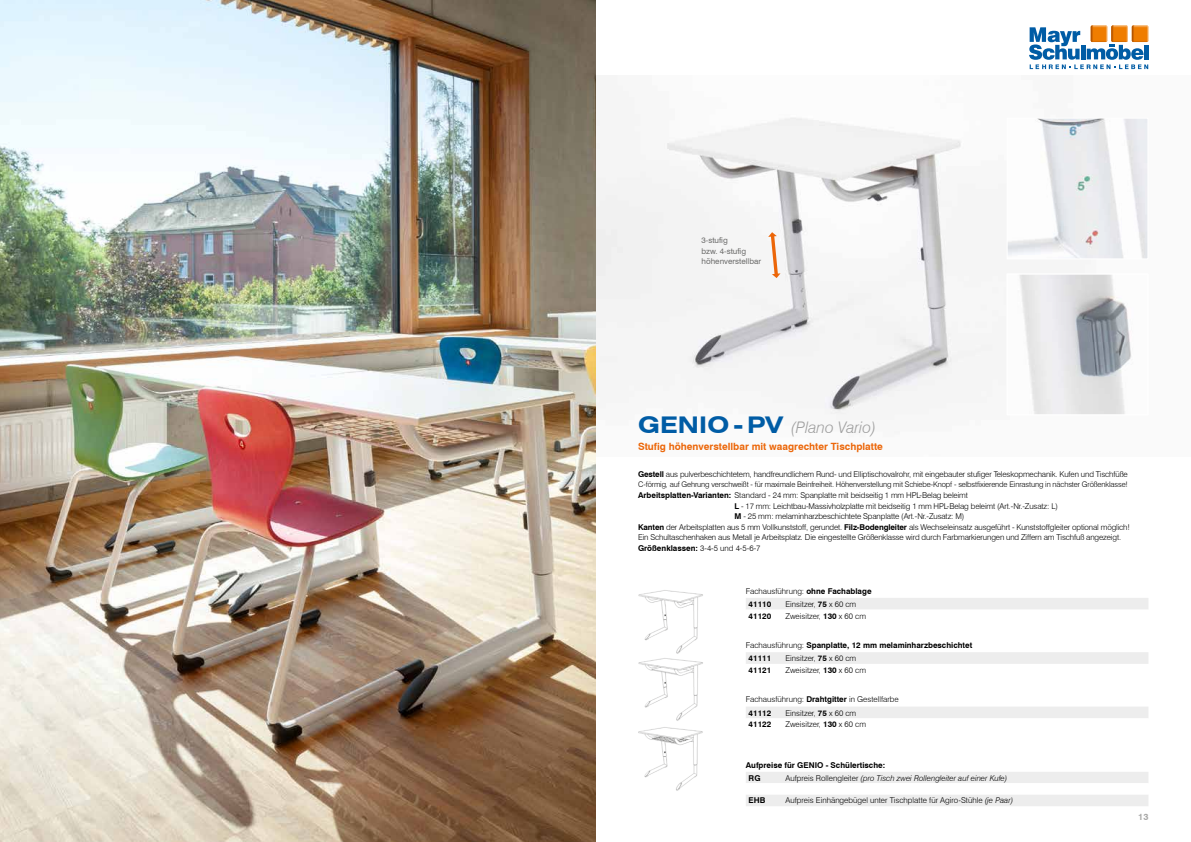
<style>
.page{position:relative;width:1191px;height:842px;background:#fff}
.page>*{position:absolute;margin:0;border:0;box-sizing:border-box;transform-origin:0 0}
.t1{font:italic 300 16px "Swiss 721 BT";color:#9f9f9f}
.t2{font:700 10px "Swiss 721 BT";color:#ec6608}
.t3{font:700 9px "Swiss 721 BT";color:#a8a8a7}
.t4{font:300 8px/13.2px "Swiss 721 BT";letter-spacing:-.015em;color:#000}
.t5{font:700 8px/13.2px "Swiss 721 BT";color:#000}
.t6{font:italic 300 8px "Swiss 721 BT";color:#000}
.t7{font:8px/10.5px "Swiss 721 BT";color:#6d6d6c}
.t8{font:300 7.7px "Swiss 721 BT";letter-spacing:-.015em;color:#000}
.s1{font-weight:700;font-style:normal;font-stretch:expanded;font-size:23px;color:#005ca5}
.s2{font-weight:700}
.s3{font-weight:300}
.s4{font-style:normal}
.s5{font-style:italic}
</style>
<div class="page">
<svg style="left:1029px;top:25px;width:119px;height:44px"></svg>
<img style="left:595px;top:75px;width:398px;height:381px">
<img style="left:0;top:0;width:595px;height:842px">
<img style="left:1019px;top:276px;width:112px;height:137px">
<div style="left:1006px;top:274px;width:142px;height:141px;border:1px solid #fff"></div>
<img style="left:1008px;top:120px;width:138px;height:137px">
<div style="left:1006px;top:118px;width:142px;height:141px;border:1px solid #fff"></div>
<svg style="left:768px;top:232px;width:12px;height:46px"></svg>
<img style="left:638px;top:590px;width:65px;height:201px">
<svg style="left:746px;top:772px;width:402px;height:34px"></svg>
<div style="left:746px;top:707px;width:402px;height:11px;background:#ededed"></div>
<div style="left:746px;top:598px;width:402px;height:11px;background:#ededed"></div>
<div style="left:746px;top:652px;width:402px;height:12px;background:#ededed"></div>
<p class="t7" style="left:701px;top:235px;width:61px">3-stufig<br>bzw. 4-stufig höhenverstellbar</p>
<h1 class="t1" style="left:638px;top:417px;width:240px"><span class="s1">GENIO- PV</span> (Plano Vario)</h1>
<p class="t2" style="left:638px;top:440px;width:246px">Stufig höhenverstellbar mit waagrechter Tischplatte</p>
<p class="t4" style="left:638px;top:467px;width:491px"><span class="s2">Gestell</span> aus pulverbeschichtetem, handfreundlichem Rund- und Elliptischovalrohr, mit eingebauter stufiger Teleskopmechanik. Kufen und Tischfüße</p>
<p class="t8" style="left:638px;top:480px;width:491px">C-förmig, auf Gehrung verschweißt - für maximale Beinfreiheit. Höhenverstellung mit Schiebe-Knopf - selbstfixierende Einrastung in nächster Größenklasse!</p>
<p class="t4" style="left:638px;top:489px;width:331px"><span class="s2">Arbeitsplatten-Varianten:</span> Standard - 24 mm: Spanplatte mit beidseitig 1 mm HPL-Belag beleimt</p>
<p class="t4" style="left:734px;top:499px;width:325px"><span class="s2">L</span> - 17 mm: Leichtbau-Massivholzplatte mit beidseitig 1 mm HPL-Belag beleimt (Art.-Nr.-Zusatz: L)</p>
<p class="t4" style="left:734px;top:510px;width:231px"><span class="s2">M</span> - 25 mm: melaminharzbeschichtete Spanplatte (Art.-Nr.-Zusatz: M)</p>
<p class="t4" style="left:638px;top:520px;width:493px"><span class="s2">Kanten</span> der Arbeitsplatten aus 5 mm Vollkunststoff, gerundet. <span class="s2">Filz-Bodengleiter</span> als Wechseleinsatz ausgeführt - Kunststoffgleiter optional möglich!</p>
<p class="t4" style="left:638px;top:531px;width:484px">Ein Schultaschenhaken aus Metall je Arbeitsplatz. Die eingestellte Größenklasse wird durch Farbmarkierungen und Ziffern am Tischfuß angezeigt.</p>
<p class="t4" style="left:638px;top:541px;width:124px"><span class="s2">Größenklassen:</span> 3-4-5 und 4-5-6-7</p>
<p class="t5" style="left:748px;top:584px;width:124px;text-indent:-3px"><span class="s3">Fachausführung:</span> ohne Fachablage<br>41110</p>
<p class="t4" style="left:785px;top:597px;width:72px">Einsitzer, <span class="s2">75</span> x 60 cm</p>
<p class="t5" style="left:748px;top:609px;width:24px">41120</p>
<p class="t4" style="left:785px;top:609px;width:82px">Zweisitzer, <span class="s2">130</span> x 60 cm</p>
<p class="t5" style="left:748px;top:638px;width:225px;text-indent:-3px"><span class="s3">Fachausführung:</span> Spanplatte, 12 mm melaminharzbeschichtet<br>41111</p>
<p class="t4" style="left:785px;top:651px;width:72px">Einsitzer, <span class="s2">75</span> x 60 cm</p>
<p class="t5" style="left:748px;top:663px;width:24px">41121</p>
<p class="t4" style="left:785px;top:663px;width:82px">Zweisitzer, <span class="s2">130</span> x 60 cm</p>
<p class="t4" style="left:748px;top:693px;width:152px;text-indent:-3px">Fachausführung: <span class="s2">Drahtgitter</span> in Gestellfarbe<br><span class="s2">41112</span></p>
<p class="t4" style="left:785px;top:706px;width:72px">Einsitzer, <span class="s2">75</span> x 60 cm</p>
<p class="t5" style="left:748px;top:718px;width:24px">41122</p>
<p class="t4" style="left:785px;top:718px;width:82px">Zweisitzer, <span class="s2">130</span> x 60 cm</p>
<p class="t5" style="left:748px;top:758px;width:138px;text-indent:-3px">Aufpreise für GENIO - Schülertische:<br>RG</p>
<p class="t6" style="left:785px;top:773px;width:223px"><span class="s4">Aufpreis Rollengleiter</span> (pro Tisch zwei Rollengleiter auf einer Kufe)</p>
<p class="t5" style="left:748px;top:794px;width:18px">EHB</p>
<p class="t4" style="left:785px;top:794px;width:229px">Aufpreis Einhängebügel unter Tischplatte für Agiro-Stühle <span class="s5">(je Paar)</span></p>
<p class="t3" style="left:1138px;top:811px;width:12px">13</p>
</div>
